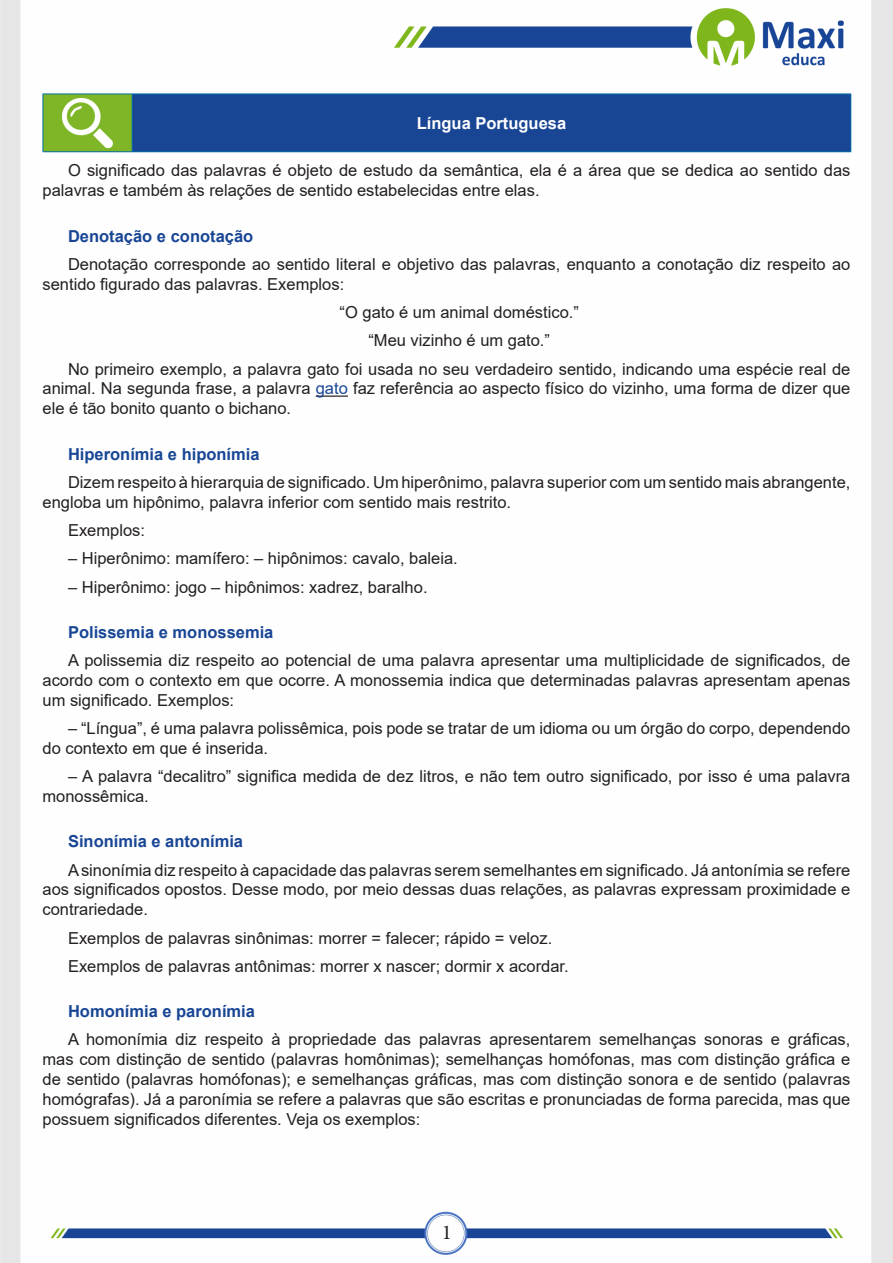
<style>
.page{position:relative;width:893px;height:1263px;background:#fff}
.page>*{position:absolute;margin:0;border:0;box-sizing:border-box;transform-origin:0 0}
.t1{font:21px "Minion Pro";color:#231f20}
.Default{font:16.5px/19.8px "Arial";color:#231f20}
.Default-2{font:700 16.5px "Arial";color:#184695}
.CENTRALIZAR{font:700 16.5px "Arial";color:#fff}
.s1{color:#184695}
</style>
<div class="page">
<img style="left:0;top:0;width:893px;height:1263px">
<hr style="left:316px;top:395px;width:32px;height:2px;background:#231f20">
<div style="left:43px;top:94px;width:89px;height:58px;background:#7fb628"></div>
<div style="left:132px;top:94px;width:719px;height:58px;background:#184695"></div>
<hr style="left:43px;top:94px;width:89px;height:1px;background:#036ea6">
<hr style="left:43px;top:94px;width:1px;height:57px;background:#036ea6">
<hr style="left:43px;top:151px;width:89px;height:1px;background:#036ea6">
<hr style="left:132px;top:94px;width:719px;height:1px;background:#036ea6">
<hr style="left:132px;top:94px;width:1px;height:57px;background:#036ea6">
<hr style="left:850px;top:94px;width:1px;height:57px;background:#036ea6">
<hr style="left:132px;top:151px;width:719px;height:1px;background:#036ea6">
<img style="left:62px;top:98px;width:51px;height:49px">
<p class="CENTRALIZAR" style="left:417px;top:111px;width:151px">Língua Portuguesa</p>
<p class="Default" style="left:43px;top:161px;width:809px;text-indent:26px">O significado das palavras é objeto de estudo da semântica, ela é a área que se dedica ao sentido das palavras e também às relações de sentido estabelecidas entre elas.</p>
<p class="Default-2" style="left:68px;top:224px;width:187px">Denotação e conotação</p>
<p class="Default" style="left:43px;top:254px;width:809px;text-indent:26px">Denotação corresponde ao sentido literal e objetivo das palavras, enquanto a conotação diz respeito ao sentido figurado das palavras. Exemplos:</p>
<p class="Default" style="left:340px;top:302px;width:241px">“O gato é um animal doméstico.”</p>
<p class="Default" style="left:368px;top:330px;width:183px">“Meu vizinho é um gato.”</p>
<p class="Default" style="left:43px;top:359px;width:809px;text-align:justify;text-indent:26px">No primeiro exemplo, a palavra gato foi usada no seu verdadeiro sentido, indicando uma espécie real de animal. Na segunda frase, a palavra <span class="s1">gato</span> faz referência ao aspecto físico do vizinho, uma forma de dizer que ele é tão bonito quanto o bichano.</p>
<p class="Default-2" style="left:68px;top:442px;width:193px">Hiperonímia e hiponímia</p>
<p class="Default" style="left:43px;top:472px;width:809px;text-indent:26px">Dizem respeito à hierarquia de significado. Um hiperônimo, palavra superior com um sentido mais abrangente, engloba um hipônimo, palavra inferior com sentido mais restrito.</p>
<p class="Default" style="left:68px;top:520px;width:79px">Exemplos:</p>
<p class="Default" style="left:68px;top:548px;width:391px">– Hiperônimo: mamífero: – hipônimos: cavalo, baleia.</p>
<p class="Default" style="left:68px;top:577px;width:361px">– Hiperônimo: jogo – hipônimos: xadrez, baralho.</p>
<p class="Default-2" style="left:68px;top:620px;width:207px">Polissemia e monossemia</p>
<p class="Default" style="left:43px;top:650px;width:809px;text-align:justify;text-indent:26px">A polissemia diz respeito ao potencial de uma palavra apresentar uma multiplicidade de significados, de acordo com o contexto em que ocorre. A monossemia indica que determinadas palavras apresentam apenas um significado. Exemplos:</p>
<p class="Default" style="left:43px;top:718px;width:809px;text-indent:26px">– “Língua”, é uma palavra polissêmica, pois pode se tratar de um idioma ou um órgão do corpo, dependendo do contexto em que é inserida.</p>
<p class="Default" style="left:43px;top:766px;width:809px;text-indent:26px">– A palavra “decalitro” significa medida de dez litros, e não tem outro significado, por isso é uma palavra monossêmica.</p>
<p class="Default-2" style="left:68px;top:830px;width:177px">Sinonímia e antonímia</p>
<p class="Default" style="left:43px;top:860px;width:809px;text-align:justify;text-indent:26px">Asinonímia diz respeito à capacidade das palavras serem semelhantes em significado. Já antonímia se refere aos significados opostos. Desse modo, por meio dessas duas relações, as palavras expressam proximidade e contrariedade.</p>
<p class="Default" style="left:68px;top:928px;width:486px">Exemplos de palavras sinônimas: morrer = falecer; rápido = veloz.</p>
<p class="Default" style="left:68px;top:956px;width:502px">Exemplos de palavras antônimas: morrer x nascer; dormir x acordar.</p>
<p class="Default-2" style="left:68px;top:1000px;width:189px">Homonímia e paronímia</p>
<p class="Default" style="left:43px;top:1030px;width:809px;text-align:justify;text-indent:26px">A homonímia diz respeito à propriedade das palavras apresentarem semelhanças sonoras e gráficas, mas com distinção de sentido (palavras homônimas); semelhanças homófonas, mas com distinção gráfica e de sentido (palavras homófonas); e semelhanças gráficas, mas com distinção sonora e de sentido (palavras homógrafas). Já a paronímia se refere a palavras que são escritas e pronunciadas de forma parecida, mas que possuem significados diferentes. Veja os exemplos:</p>
<p class="t1" style="left:442px;top:1218px;width:12px">1</p>
</div>
